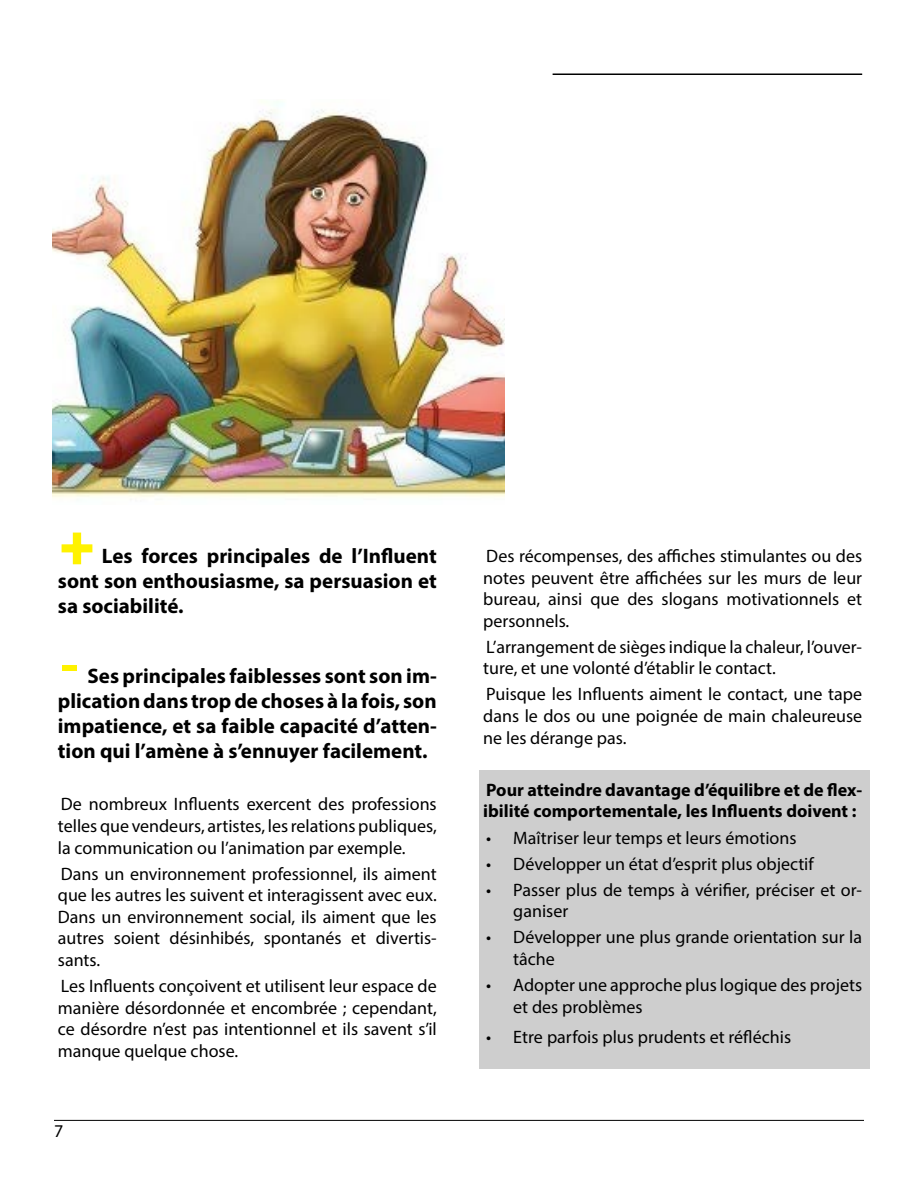
<style>
.page{position:relative;width:918px;height:1188px;background:#fff}
.page>*{position:absolute;margin:0;border:0;box-sizing:border-box;transform-origin:0 0}
.t1{font:700 54px "Myriad Pro";color:#fff200}
.t2{font:700 21px/25.2px "Myriad Pro";color:#000;text-align:justify}
.t3{font:18px/21.6px "Myriad Pro";color:#000;text-align:justify}
.t4{font:700 18px/21.6px "Myriad Pro";color:#000}
</style>
<div class="page">
<hr style="left:54px;top:1120px;width:810px;height:1px;background:#000">
<div style="left:479px;top:770px;width:391px;height:299px;background:#cecece"></div>
<hr style="left:553px;top:74px;width:309px;height:1px;background:#000">
<img style="left:52px;top:100px;width:452px;height:400px">
<svg style="left:61px;top:532px;width:32px;height:33px"></svg>
<h1 class="t1" style="left:61px;top:509px;width:34px">+</h1>
<p class="t2" style="left:58px;top:542px;width:380px;text-indent:44px">Les forces principales de l’Influent sont son enthousiasme, sa persuasion et sa sociabilité.</p>
<h1 class="t1" style="left:61px;top:629px;width:19px">-</h1>
<p class="t2" style="left:58px;top:662px;width:380px;text-indent:30px">Ses principales faiblesses sont son im&shy;plication dans trop de choses à la fois, son impatience, et sa faible capacité d’atten&shy;tion qui l’amène à s’ennuyer facilement.</p>
<p class="t3" style="left:58px;top:793px;width:380px">De nombreux Influents exercent des professions telles que vendeurs, artistes, les relations publiques, la communication ou l’animation par exemple.</p>
<p class="t3" style="left:58px;top:862px;width:380px">Dans un environnement professionnel, ils aiment que les autres les suivent et interagissent avec eux.<br>Dans un environnement social, ils aiment que les autres soient désinhibés, spontanés et divertis&shy;sants.</p>
<p class="t3" style="left:58px;top:975px;width:380px">Les Influents conçoivent et utilisent leur espace de manière désordonnée et encombrée ; cependant, ce désordre n’est pas intentionnel et ils savent s’il manque quelque chose.</p>
<p class="t3" style="left:54px;top:1120px;width:11px">7</p>
<p class="t3" style="left:483px;top:545px;width:380px">Des récompenses, des affiches stimulantes ou des notes peuvent être affichées sur les murs de leur bureau, ainsi que des slogans motivationnels et personnels.</p>
<p class="t3" style="left:483px;top:636px;width:380px">L’arrangement de sièges indique la chaleur, l’ouver&shy;ture, et une volonté d’établir le contact.</p>
<p class="t3" style="left:483px;top:683px;width:380px">Puisque les Influents aiment le contact, une tape dans le dos ou une poignée de main chaleureuse ne les dérange pas.</p>
<p class="t4" style="left:483px;top:778px;width:380px">Pour atteindre davantage d’équilibre et de flex&shy;ibilité comportementale, les Influents doivent :</p>
<p class="t3" style="left:486px;top:826px;width:312px">• Maîtriser leur temps et leurs émotions</p>
<p class="t3" style="left:486px;top:853px;width:329px">• Développer un état d’esprit plus objectif</p>
<p class="t3" style="left:513px;top:879px;width:350px;text-indent:-27px">• Passer plus de temps à vérifier, préciser et or&shy;ganiser</p>
<p class="t3" style="left:513px;top:926px;width:350px;text-indent:-27px">• Développer une plus grande orientation sur la tâche</p>
<p class="t3" style="left:513px;top:974px;width:350px;text-indent:-27px">• Adopter une approche plus logique des projets et des problèmes</p>
<p class="t3" style="left:486px;top:1025px;width:306px">• Etre parfois plus prudents et réfléchis</p>
</div>
